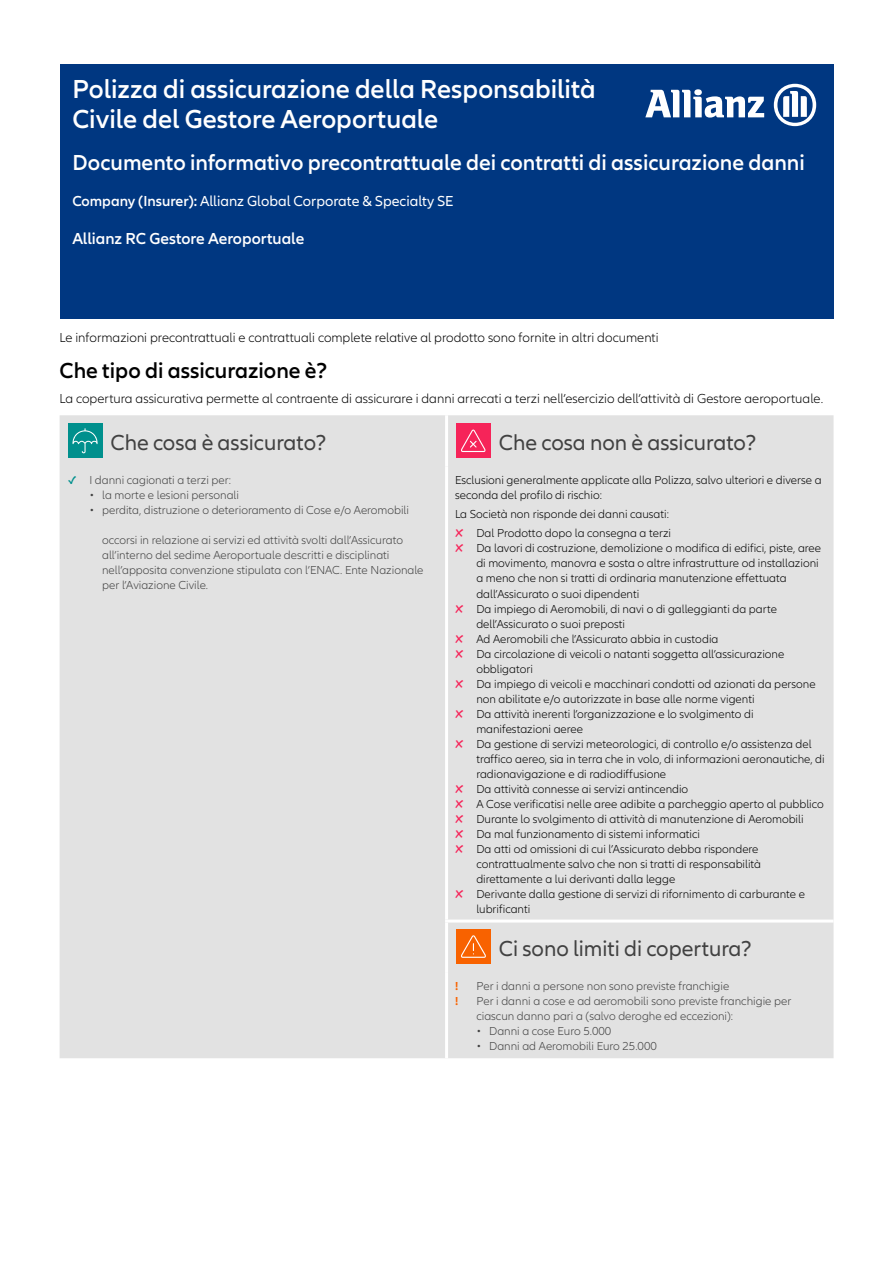
<style>
.page{position:relative;width:893px;height:1263px;background:#fff}
.page>*{position:absolute;margin:0;border:0;box-sizing:border-box;transform-origin:0 0}
.t1{font:600 27px/30px "Allianz Neo";color:#fff}
.t2{font:600 22.5px "Allianz Neo";color:#fff}
.t3{font:22.5px "Allianz Neo";color:#414141}
.t4{font:600 22.5px "Allianz Neo";color:#000}
.t5{font:600 16.5px "Allianz Neo";color:#fff}
.t6{font:15px "Allianz Neo";color:#fff}
.t7{font:300 13.5px "Allianz Neo";color:#000}
.t8{font:300 12px/15px "Allianz Neo";color:#000}
.t9{font:300 12px/15px "Allianz Neo";color:#414141}
.t10{font:700 12px "Allianz Neo";color:#f86200}
.s1{font-weight:600}
.s2{font-weight:600;color:#00908d}
.s3{font-weight:600;color:#f62459}
</style>
<div class="page">
<div style="left:60px;top:65px;width:773px;height:254px;background:#003781"></div>
<div style="left:60px;top:415px;width:773px;height:643px;background:#e2e2e2"></div>
<hr style="left:445px;top:919px;width:388px;height:3px;background:#fff">
<hr style="left:445px;top:415px;width:3px;height:51px;background:#fff">
<hr style="left:445px;top:466px;width:3px;height:453px;background:#fff">
<hr style="left:445px;top:922px;width:3px;height:50px;background:#fff">
<hr style="left:445px;top:972px;width:3px;height:86px;background:#fff">
<div style="left:68px;top:424px;width:34px;height:34px;background:#00908d"></div>
<svg style="left:72px;top:428px;width:26px;height:25px"></svg>
<div style="left:456px;top:424px;width:34px;height:34px;background:#f62459"></div>
<svg style="left:461px;top:429px;width:25px;height:23px"></svg>
<div style="left:456px;top:929px;width:34px;height:34px;background:#f86200"></div>
<svg style="left:461px;top:935px;width:25px;height:23px"></svg>
<svg style="left:645px;top:89px;width:119px;height:29px"></svg>
<svg style="left:774px;top:84px;width:42px;height:42px"></svg>
<h1 class="t1" style="left:72px;top:75px;width:525px">Polizza di assicurazione della Responsabilità<br>Civile del Gestore Aeroportuale</h1>
<h2 class="t2" style="left:72px;top:149px;width:734px">Documento informativo precontrattuale dei contratti di assicurazione danni</h2>
<p class="t6" style="left:72px;top:192px;width:383px"><span class="s1">Company (Insurer):</span> Allianz Global Corporate &amp; Specialty SE</p>
<h3 class="t5" style="left:72px;top:229px;width:234px">Allianz RC Gestore Aeroportuale</h3>
<p class="t7" style="left:60px;top:330px;width:601px">Le informazioni precontrattuali e contrattuali complete relative al prodotto sono fornite in altri documenti</p>
<h2 class="t4" style="left:60px;top:357px;width:269px">Che tipo di assicurazione è?</h2>
<p class="t7" style="left:60px;top:390px;width:765px">La copertura assicurativa permette al contraente di assicurare i danni arrecati a terzi nell’esercizio dell’attività di Gestore aeroportuale.</p>
<h2 class="t3" style="left:110px;top:430px;width:217px">Che cosa è assicurato?</h2>
<h2 class="t3" style="left:499px;top:430px;width:259px">Che cosa non è assicurato?</h2>
<p class="t9" style="left:68px;top:473px;width:164px"><span class="s2">✓</span> I danni cagionati a terzi per:</p>
<p class="t9" style="left:89px;top:488px;width:151px">• la morte e lesioni personali</p>
<p class="t9" style="left:89px;top:503px;width:321px">• perdita, distruzione o deterioramento di Cose e/o Aeromobili</p>
<p class="t9" style="left:102px;top:533px;width:323px">occorsi in relazione ai servizi ed attività svolti dall’Assicurato all’interno del sedime Aeroportuale descritti e disciplinati nell’apposita convenzione stipulata con l’ENAC. Ente Nazionale per l’Aviazione Civile.</p>
<p class="t8" style="left:455px;top:473px;width:368px">Esclusioni generalmente applicate alla Polizza, salvo ulteriori e diverse a seconda del profilo di rischio:</p>
<p class="t8" style="left:455px;top:505px;width:218px;line-height:19.2px">La Società non risponde dei danni causati: <span class="s3">✗</span> Dal Prodotto dopo la consegna a terzi</p>
<p class="t8" style="left:455px;top:541px;width:368px"><span class="s3">✗</span> Da lavori di costruzione, demolizione o modifica di edifici, piste, aree</p>
<p class="t8" style="left:476px;top:556px;width:344px">di movimento, manovra e sosta o altre infrastrutture od installazioni</p>
<p class="t8" style="left:476px;top:571px;width:312px">a meno che non si tratti di ordinaria manutenzione effettuata</p>
<p class="t8" style="left:476px;top:586px;width:165px">dall’Assicurato o suoi dipendenti</p>
<p class="t8" style="left:455px;top:601px;width:323px"><span class="s3">✗</span> Da impiego di Aeromobili, di navi o di galleggianti da parte</p>
<p class="t8" style="left:476px;top:616px;width:150px">dell’Assicurato o suoi preposti</p>
<p class="t8" style="left:455px;top:631px;width:265px"><span class="s3">✗</span> Ad Aeromobili che l’Assicurato abbia in custodia</p>
<p class="t8" style="left:455px;top:646px;width:331px"><span class="s3">✗</span> Da circolazione di veicoli o natanti soggetta all’assicurazione</p>
<p class="t8" style="left:476px;top:661px;width:58px">obbligatori</p>
<p class="t8" style="left:455px;top:676px;width:362px"><span class="s3">✗</span> Da impiego di veicoli e macchinari condotti od azionati da persone</p>
<p class="t8" style="left:476px;top:691px;width:280px">non abilitate e/o autorizzate in base alle norme vigenti</p>
<p class="t8" style="left:455px;top:706px;width:300px"><span class="s3">✗</span> Da attività inerenti l’organizzazione e lo svolgimento di</p>
<p class="t8" style="left:476px;top:721px;width:108px">manifestazioni aeree</p>
<p class="t8" style="left:455px;top:736px;width:358px"><span class="s3">✗</span> Da gestione di servizi meteorologici, di controllo e/o assistenza del</p>
<p class="t8" style="left:476px;top:751px;width:350px">traffico aereo, sia in terra che in volo, di informazioni aeronautiche, di</p>
<p class="t8" style="left:476px;top:766px;width:191px">radionavigazione e di radiodiffusione</p>
<p class="t8" style="left:455px;top:781px;width:235px"><span class="s3">✗</span> Da attività connesse ai servizi antincendio</p>
<p class="t8" style="left:455px;top:796px;width:370px"><span class="s3">✗</span> A Cose verificatisi nelle aree adibite a parcheggio aperto al pubblico</p>
<p class="t8" style="left:455px;top:811px;width:350px"><span class="s3">✗</span> Durante lo svolgimento di attività di manutenzione di Aeromobili</p>
<p class="t8" style="left:455px;top:826px;width:247px"><span class="s3">✗</span> Da mal funzionamento di sistemi informatici</p>
<p class="t8" style="left:455px;top:841px;width:305px"><span class="s3">✗</span> Da atti od omissioni di cui l’Assicurato debba rispondere</p>
<p class="t8" style="left:476px;top:856px;width:286px">contrattualmente salvo che non si tratti di responsabilità</p>
<p class="t8" style="left:476px;top:871px;width:200px">direttamente a lui derivanti dalla legge</p>
<p class="t8" style="left:455px;top:886px;width:351px"><span class="s3">✗</span> Derivante dalla gestione di servizi di rifornimento di carburante e</p>
<p class="t8" style="left:476px;top:901px;width:55px">lubrificanti</p>
<h2 class="t3" style="left:499px;top:936px;width:254px">Ci sono limiti di copertura?</h2>
<p class="t10" style="left:455px;top:979px;width:5px">!</p>
<p class="t9" style="left:476px;top:978px;width:254px">Per i danni a persone non sono previste franchigie</p>
<p class="t10" style="left:455px;top:994px;width:5px">!</p>
<p class="t9" style="left:476px;top:993px;width:316px">Per i danni a cose e ad aeromobili sono previste franchigie per ciascun danno pari a (salvo deroghe ed eccezioni):</p>
<p class="t9" style="left:476px;top:1023px;width:136px">• Danni a cose Euro 5.000</p>
<p class="t9" style="left:476px;top:1038px;width:182px">• Danni ad Aeromobili Euro 25.000</p>
</div>
